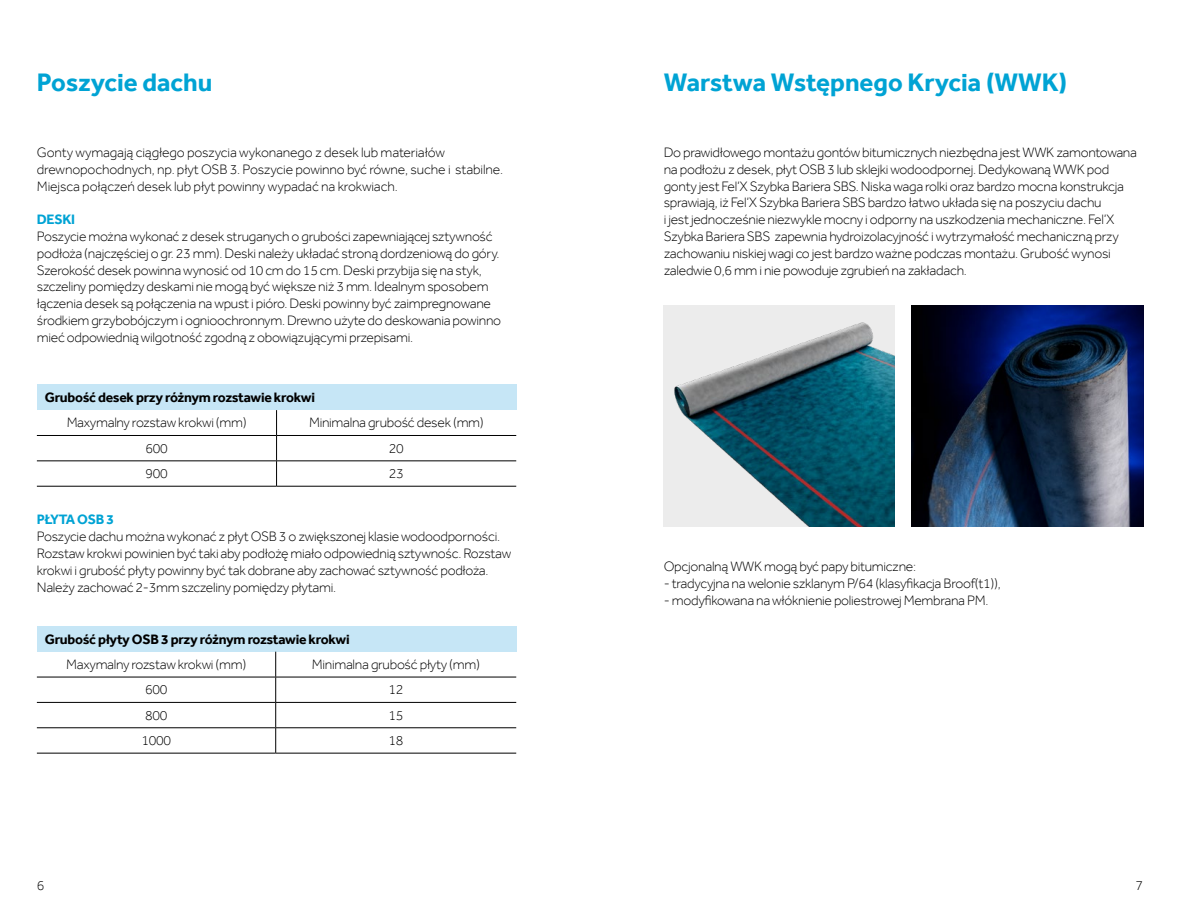
<style>
.page{position:relative;width:1180px;height:908px;background:#fff}
.page>*{position:absolute;margin:0;border:0;box-sizing:border-box;transform-origin:0 0}
.t1{font:700 26px "Effra";color:#00a3d4}
.t2{font:300 14px/16.8px "Effra";letter-spacing:-.02em;color:#000}
.t3{font:700 14px "Effra";letter-spacing:-.02em;color:#000}
.t4{font:700 14px "Effra";letter-spacing:-.02em;color:#00a3d4}
</style>
<div class="page">
<div style="left:37px;top:384px;width:479px;height:26px;background:#c6e6f6"></div>
<hr style="left:37px;top:435px;width:239px;height:1px;background:#000">
<hr style="left:276px;top:435px;width:240px;height:1px;background:#000">
<hr style="left:37px;top:460px;width:239px;height:1px;background:#000">
<hr style="left:276px;top:460px;width:240px;height:1px;background:#000">
<svg style="left:276px;top:410px;width:1px;height:75px"></svg>
<hr style="left:37px;top:485px;width:239px;height:1px;background:#000">
<hr style="left:276px;top:485px;width:240px;height:1px;background:#000">
<div style="left:37px;top:626px;width:479px;height:25px;background:#c6e6f6"></div>
<hr style="left:37px;top:676px;width:239px;height:1px;background:#000">
<hr style="left:276px;top:676px;width:240px;height:1px;background:#000">
<hr style="left:37px;top:701px;width:239px;height:1px;background:#000">
<hr style="left:276px;top:701px;width:240px;height:1px;background:#000">
<hr style="left:37px;top:727px;width:239px;height:1px;background:#000">
<hr style="left:276px;top:727px;width:240px;height:1px;background:#000">
<svg style="left:275px;top:651px;width:1px;height:101px"></svg>
<hr style="left:37px;top:752px;width:239px;height:1px;background:#000">
<hr style="left:276px;top:752px;width:240px;height:1px;background:#000">
<div style="left:663px;top:305px;width:231px;height:221px;background:#ececec"></div>
<img style="left:674px;top:322px;width:220px;height:204px">
<img style="left:911px;top:305px;width:231px;height:221px">
<h1 class="t1" style="left:37px;top:67px;width:177px">Poszycie dachu</h1>
<h1 class="t1" style="left:663px;top:67px;width:405px">Warstwa Wstępnego Krycia (WWK)</h1>
<p class="t2" style="left:37px;top:144px;width:468px">Gonty wymagają ciągłego poszycia wykonanego z desek lub materiałów drewnopochodnych, np. płyt OSB 3. Poszycie powinno być równe, suche i stabilne.<br>Miejsca połączeń desek lub płyt powinny wypadać na krokwiach.</p>
<p class="t4" style="left:37px;top:211px;width:40px">DESKI</p>
<p class="t2" style="left:37px;top:228px;width:466px">Poszycie można wykonać z desek struganych o grubości zapewniającej sztywność podłoża (najczęściej o gr. 23 mm). Deski należy układać stroną dordzeniową do góry.<br>Szerokość desek powinna wynosić od 10 cm do 15 cm. Deski przybija się na styk, szczeliny pomiędzy deskami nie mogą być większe niż 3 mm. Idealnym sposobem łączenia desek są połączenia na wpust i pióro. Deski powinny być zaimpregnowane środkiem grzybobójczym i ognioochronnym. Drewno użyte do deskowania powinno mieć odpowiednią wilgotność zgodną z obowiązującymi przepisami.</p>
<p class="t3" style="left:45px;top:389px;width:271px">Grubość desek przy różnym rozstawie krokwi</p>
<p class="t2" style="left:67px;top:414px;width:181px">Maxymalny rozstaw krokwi (mm)</p>
<p class="t2" style="left:309px;top:414px;width:176px">Minimalna grubość desek (mm)</p>
<p class="t2" style="left:145px;top:439px;width:24px">600</p>
<p class="t2" style="left:389px;top:439px;width:16px">20</p>
<p class="t2" style="left:145px;top:465px;width:24px">900</p>
<p class="t2" style="left:389px;top:465px;width:16px">23</p>
<p class="t4" style="left:37px;top:511px;width:79px">PŁYTA OSB 3</p>
<p class="t2" style="left:37px;top:527px;width:476px">Poszycie dachu można wykonać z płyt OSB 3 o zwiększonej klasie wodoodporności.<br>Rozstaw krokwi powinien być taki aby podłożę miało odpowiednią sztywnośc. Rozstaw krokwi i grubość płyty powinny być tak dobrane aby zachować sztywność podłoża.<br>Należy zachować 2-3mm szczeliny pomiędzy płytami.</p>
<p class="t3" style="left:45px;top:630px;width:306px">Grubość płyty OSB 3 przy różnym rozstawie krokwi</p>
<p class="t2" style="left:66px;top:655px;width:181px">Maxymalny rozstaw krokwi (mm)</p>
<p class="t2" style="left:312px;top:655px;width:170px">Minimalna grubość płyty (mm)</p>
<p class="t2" style="left:145px;top:680px;width:24px">600</p>
<p class="t2" style="left:388px;top:680px;width:16px">12</p>
<p class="t2" style="left:145px;top:706px;width:24px">800</p>
<p class="t2" style="left:388px;top:706px;width:16px">15</p>
<p class="t2" style="left:141px;top:731px;width:31px">1000</p>
<p class="t2" style="left:388px;top:731px;width:16px">18</p>
<p class="t2" style="left:663px;top:144px;width:475px">Do prawidłowego montażu gontów bitumicznych niezbędna jest WWK zamontowana na podłożu z desek, płyt OSB 3 lub sklejki wodoodpornej. Dedykowaną WWK pod gonty jest Fel’X Szybka Bariera SBS. Niska waga rolki oraz bardzo mocna konstrukcja sprawiają, iż Fel’X Szybka Bariera SBS bardzo łatwo układa się na poszyciu dachu<br>i jest jednocześnie niezwykle mocny i odporny na uszkodzenia mechaniczne. Fel’X Szybka Bariera SBS zapewnia hydroizolacyjność i wytrzymałość mechaniczną przy zachowaniu niskiej wagi co jest bardzo ważne podczas montażu. Grubość wynosi zaledwie 0,6 mm i nie powoduje zgrubień na zakładach.</p>
<p class="t2" style="left:663px;top:557px;width:254px">Opcjonalną WWK mogą być papy bitumiczne:</p>
<p class="t2" style="left:663px;top:574px;width:338px">- tradycyjna na welonie szklanym P/64 (klasyfikacja Broof(t1)),</p>
<p class="t2" style="left:663px;top:591px;width:326px">- modyfikowana na włóknienie poliestrowej Membrana PM.</p>
<p class="t2" style="left:37px;top:876px;width:9px">6</p>
<p class="t2" style="left:1135px;top:876px;width:9px">7</p>
</div>
